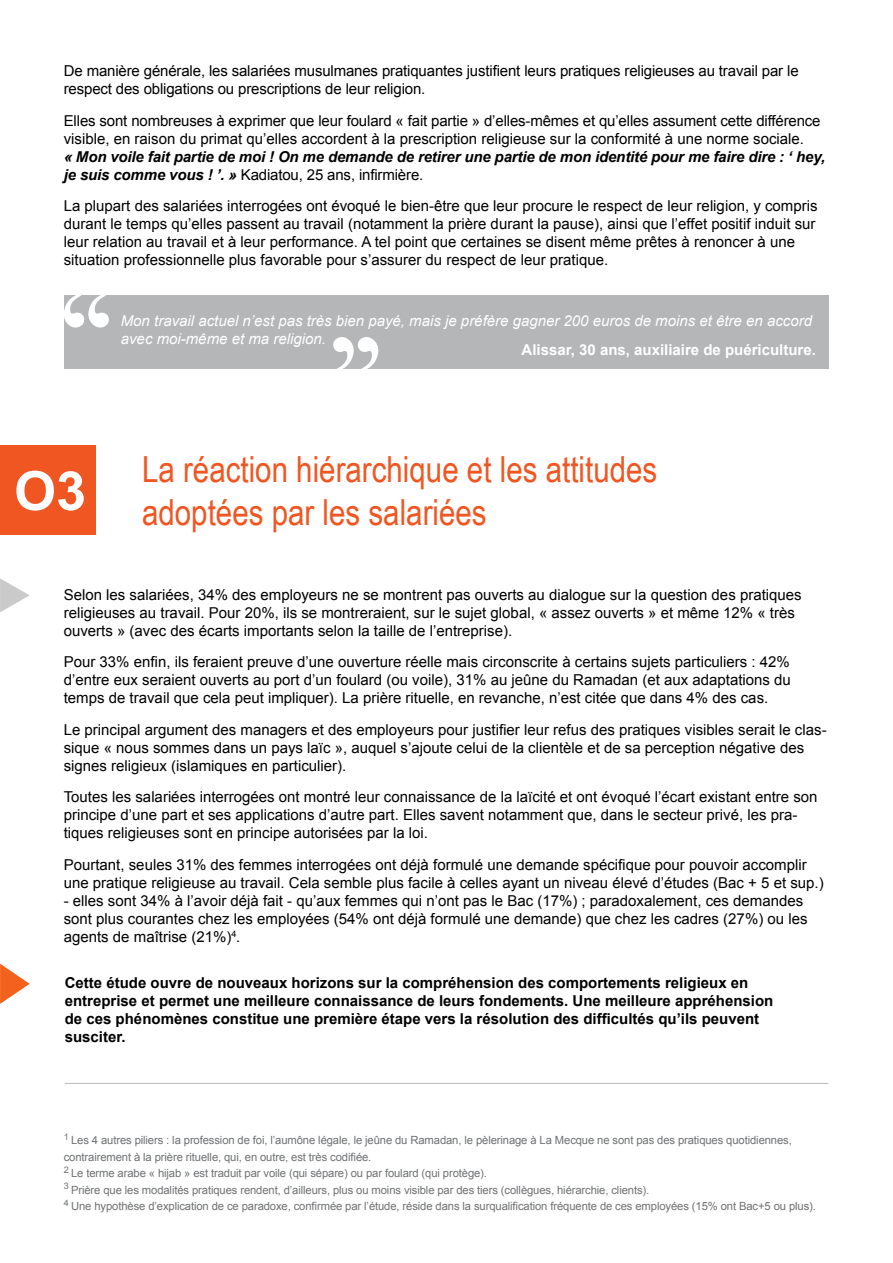
<style>
.page{position:relative;width:893px;height:1263px;background:#fff}
.page>*{position:absolute;margin:0;border:0;box-sizing:border-box;transform-origin:0 0}
.t1{font:700 54px "Arial";color:#fff}
.t2{font:36px/43.2px "Arial Narrow";color:#f05622}
.t3{font:15px/18px "Arial";color:#000}
.t4{font:700 15px/18px "Arial";color:#000}
.t5{font:italic 700 15px/18px "Arial";letter-spacing:-.01em;color:#000}
.t6{font:italic 15px/18px "Arial";color:#fff}
.t7{font:700 15px "Arial";color:#fff}
.t8{font:11.25px/16.5px "Arial";letter-spacing:-.01em;color:#6f7173}
.s1{font-weight:400;font-style:normal}
</style>
<div class="page">
<div style="left:0;top:446px;width:95px;height:89px;background:#f05622"></div>
<div style="left:65px;top:295px;width:764px;height:74px;background:#b4b6b8"></div>
<svg style="left:64px;top:295px;width:45px;height:33px"></svg>
<svg style="left:333px;top:337px;width:45px;height:32px"></svg>
<svg style="left:0;top:578px;width:30px;height:34px"></svg>
<svg style="left:0;top:964px;width:30px;height:40px"></svg>
<hr style="left:65px;top:1083px;width:763px;height:1px;background:#b7b9bb">
<p class="t3" style="left:64px;top:62px;width:736px">De manière générale, les salariées musulmanes pratiquantes justifient leurs pratiques religieuses au travail par le respect des obligations ou prescriptions de leur religion.</p>
<p class="t3" style="left:64px;top:112px;width:758px">Elles sont nombreuses à exprimer que leur foulard « fait partie » d’elles-mêmes et qu’elles assument cette différence visible, en raison du primat qu’elles accordent à la prescription religieuse sur la conformité à une norme sociale.</p>
<p class="t5" style="left:64px;top:148px;width:763px">« Mon voile fait partie de moi ! On me demande de retirer une partie de mon identité pour me faire dire : ‘ hey, je suis comme vous ! ’. » <span class="s1">Kadiatou, 25 ans, infirmière.</span></p>
<p class="t3" style="left:64px;top:197px;width:755px">La plupart des salariées interrogées ont évoqué le bien-être que leur procure le respect de leur religion, y compris durant le temps qu’elles passent au travail (notamment la prière durant la pause), ainsi que l’effet positif induit sur leur relation au travail et à leur performance. A tel point que certaines se disent même prêtes à renoncer à une situation professionnelle plus favorable pour s’assurer du respect de leur pratique.</p>
<p class="t6" style="left:121px;top:312px;width:693px">Mon travail actuel n’est pas très bien payé, mais je préfère gagner 200 euros de moins et être en accord avec moi-même et ma religion.</p>
<p class="t7" style="left:522px;top:340px;width:296px">Alissar, 30 ans, auxiliaire de puériculture.</p>
<h1 class="t1" style="left:14px;top:455px;width:74px">O3</h1>
<h2 class="t2" style="left:142px;top:446px;width:517px">La réaction hiérarchique et les attitudes adoptées par les salariées</h2>
<p class="t3" style="left:64px;top:586px;width:739px">Selon les salariées, 34% des employeurs ne se montrent pas ouverts au dialogue sur la question des pratiques religieuses au travail. Pour 20%, ils se montreraient, sur le sujet global, « assez ouverts » et même 12% « très ouverts » (avec des écarts importants selon la taille de l’entreprise).</p>
<p class="t3" style="left:64px;top:653px;width:729px;text-align:justify">Pour 33% enfin, ils feraient preuve d’une ouverture réelle mais circonscrite à certains sujets particuliers : 42% d’entre eux seraient ouverts au port d’un foulard (ou voile), 31% au jeûne du Ramadan (et aux adaptations du temps de travail que cela peut impliquer). La prière rituelle, en revanche, n’est citée que dans 4% des cas.</p>
<p class="t3" style="left:64px;top:721px;width:764px">Le principal argument des managers et des employeurs pour justifier leur refus des pratiques visibles serait le clas&shy;sique « nous sommes dans un pays laïc », auquel s’ajoute celui de la clientèle et de sa perception négative des signes religieux (islamiques en particulier).</p>
<p class="t3" style="left:64px;top:788px;width:755px">Toutes les salariées interrogées ont montré leur connaissance de la laïcité et ont évoqué l’écart existant entre son principe d’une part et ses applications d’autre part. Elles savent notamment que, dans le secteur privé, les pra&shy;tiques religieuses sont en principe autorisées par la loi.</p>
<p class="t3" style="left:64px;top:856px;width:761px">Pourtant, seules 31% des femmes interrogées ont déjà formulé une demande spécifique pour pouvoir accomplir une pratique religieuse au travail. Cela semble plus facile à celles ayant un niveau élevé d’études (Bac + 5 et sup.)</p>
<p class="t3" style="left:64px;top:892px;width:745px">- elles sont 34% à l’avoir déjà fait - qu’aux femmes qui n’ont pas le Bac (17%) ; paradoxalement, ces demandes sont plus courantes chez les employées (54% ont déjà formulé une demande) que chez les cadres (27%) ou les agents de maîtrise (21%)<sup>4</sup>.</p>
<p class="t4" style="left:65px;top:975px;width:710px">Cette étude ouvre de nouveaux horizons sur la compréhension des comportements religieux en entreprise et permet une meilleure connaissance de leurs fondements. Une meilleure appréhension de ces phénomènes constitue une première étape vers la résolution des difficultés qu’ils peuvent susciter.</p>
<p class="t8" style="left:64px;top:1132px;width:754px"><sup>1</sup> Les 4 autres piliers : la profession de foi, l’aumône légale, le jeûne du Ramadan, le pèlerinage à La Mecque ne sont pas des pratiques quotidiennes, contrairement à la prière rituelle, qui, en outre, est très codifiée.<br><sup>2</sup> Le terme arabe « hijab » est traduit par voile (qui sépare) ou par foulard (qui protège).<br><sup>3</sup> Prière que les modalités pratiques rendent, d’ailleurs, plus ou moins visible par des tiers (collègues, hiérarchie, clients).<br><sup>4</sup> Une hypothèse d’explication de ce paradoxe, confirmée par l’étude, réside dans la surqualification fréquente de ces employées (15% ont Bac+5 ou plus).</p>
</div>
